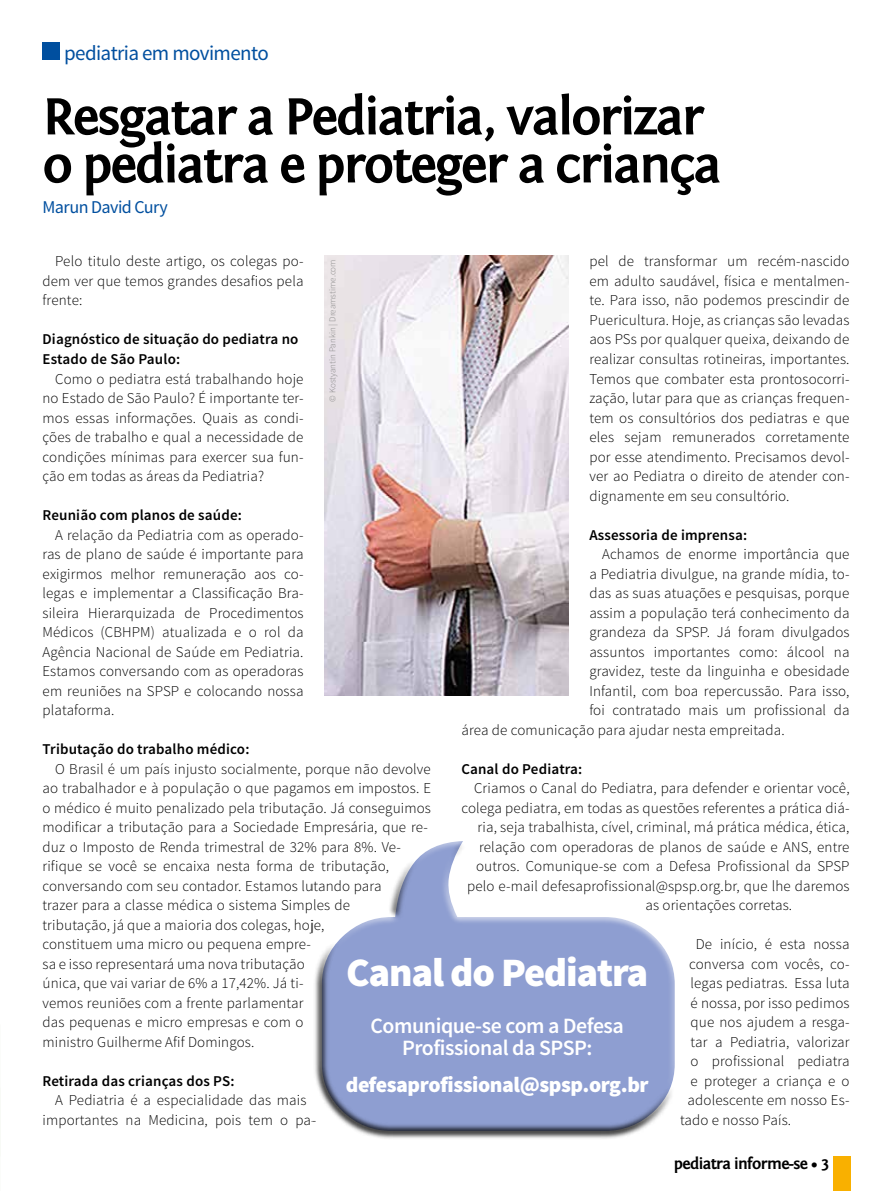
<style>
.page{position:relative;width:893px;height:1191px;background:#fff}
.page>*{position:absolute;margin:0;border:0;box-sizing:border-box;transform-origin:0 0}
.t1{font:700 54px/48px "Fontin Sans";letter-spacing:-.04em;color:#000}
.t2{font:900 40.35px "Source Sans Pro";letter-spacing:-.03em;color:#fff}
.t3{font:600 21.9px/21.9px "Source Sans Pro";letter-spacing:-.02em;color:#fff;text-align:center}
.t4{font:900 21.9px "Source Sans Pro";letter-spacing:-.02em;color:#fff}
.t5{font:21px "Source Sans Pro";letter-spacing:-.03em;color:#004f9f}
.t6{font:18px "Source Sans Pro";letter-spacing:-.03em;color:#004f9f}
.t7{font:700 16.5px "Fontin Sans";letter-spacing:-.04em;color:#000}
.t8{font:300 15px/19.5px "Source Sans Pro";letter-spacing:.01em;color:#000;text-align:justify}
.t9{font:600 15px/19.5px "Source Sans Pro";letter-spacing:.01em;color:#000}
.t10{font:300 9px "Source Sans Pro";color:#878787}
</style>
<div class="page">
<div style="left:43px;top:43px;width:17px;height:17px;background:#004f9f"></div>
<div style="left:833px;top:1157px;width:17px;height:34px;background:#f9b000"></div>
<div style="left:313px;top:842px;width:362px;height:298px;background:#000;opacity:.75"></div>
<img style="left:325px;top:255px;width:243px;height:441px">
<h3 class="t5" style="left:64px;top:40px;width:206px">pediatria em movimento</h3>
<h1 class="t1" style="left:43px;top:93px;width:681px">Resgatar a Pediatria, valorizar o pediatra e proteger a criança</h1>
<p class="t6" style="left:43px;top:196px;width:127px">Marun David Cury</p>
<p class="t8" style="left:589px;top:252px;width:262px">pel de transformar um recém-nascido em adulto saudável, física e mentalmen&shy;te. Para isso, não podemos prescindir de Puericultura. Hoje, as crianças são levadas aos PSs por qualquer queixa, deixando de realizar consultas rotineiras, importantes.<br>Temos que combater esta prontosocorri&shy;zação, lutar para que as crianças frequen&shy;tem os consultórios dos pediatras e que eles sejam remunerados corretamente por esse atendimento. Precisamos devol&shy;ver ao Pediatra o direito de atender con&shy;dignamente em seu consultório.</p>
<p class="t9" style="left:589px;top:525px;width:159px">Assessoria de imprensa:</p>
<p class="t8" style="left:602px;top:544px;width:249px">Achamos de enorme importância que</p>
<p class="t8" style="left:589px;top:564px;width:262px">a Pediatria divulgue, na grande mídia, to-</p>
<p class="t8" style="left:589px;top:583px;width:262px">das as suas atuações e pesquisas, porque</p>
<p class="t8" style="left:589px;top:603px;width:262px">assim a população terá conhecimento da</p>
<p class="t8" style="left:589px;top:622px;width:262px">grandeza da SPSP. Já foram divulgados</p>
<p class="t8" style="left:589px;top:642px;width:262px">assuntos importantes como: álcool na</p>
<p class="t8" style="left:589px;top:661px;width:262px">gravidez, teste da linguinha e obesidade</p>
<p class="t8" style="left:589px;top:681px;width:262px">Infantil, com boa repercussão. Para isso,</p>
<p class="t8" style="left:589px;top:700px;width:262px">foi contratado mais um profissional da</p>
<p class="t8" style="left:461px;top:720px;width:325px">área de comunicação para ajudar nesta empreitada.</p>
<p class="t9" style="left:461px;top:759px;width:123px">Canal do Pediatra:</p>
<p class="t8" style="left:474px;top:778px;width:377px">Criamos o Canal do Pediatra, para defender e orientar você,</p>
<p class="t8" style="left:461px;top:798px;width:390px">colega pediatra, em todas as questões referentes a prática diá-</p>
<p class="t8" style="left:478px;top:817px;width:373px">ria, seja trabalhista, cível, criminal, má prática médica, ética,</p>
<p class="t8" style="left:479px;top:837px;width:372px">relação com operadoras de planos de saúde e ANS, entre</p>
<p class="t8" style="left:476px;top:856px;width:375px">outros. Comunique-se com a Defesa Profissional da SPSP</p>
<p class="t8" style="left:467px;top:876px;width:384px">pelo e-mail defesaprofissional@spsp.org.br, que lhe daremos</p>
<p class="t8" style="left:646px;top:895px;width:148px">as orientações corretas.</p>
<p class="t8" style="left:696px;top:934px;width:155px">De início, é esta nossa</p>
<p class="t8" style="left:689px;top:954px;width:162px">conversa com vocês, co-</p>
<p class="t8" style="left:691px;top:973px;width:161px">legas pediatras. Essa luta</p>
<p class="t8" style="left:691px;top:993px;width:161px">é nossa, por isso pedimos</p>
<p class="t8" style="left:691px;top:1012px;width:160px">que nos ajudem a resga-</p>
<p class="t8" style="left:691px;top:1032px;width:161px">tar a Pediatria, valorizar</p>
<p class="t8" style="left:691px;top:1051px;width:161px">o profissional pediatra</p>
<p class="t8" style="left:691px;top:1071px;width:160px">e proteger a criança e o</p>
<p class="t8" style="left:688px;top:1090px;width:163px">adolescente em nosso Es-</p>
<p class="t8" style="left:680px;top:1110px;width:113px">tado e nosso País.</p>
<p class="t8" style="left:43px;top:252px;width:263px;text-indent:13px">Pelo titulo deste artigo, os colegas po&shy;dem ver que temos grandes desafios pela frente:</p>
<p class="t9" style="left:43px;top:330px;width:257px">Diagnóstico de situação do pediatra no<br>Estado de São Paulo:</p>
<p class="t8" style="left:43px;top:369px;width:263px;text-indent:13px">Como o pediatra está trabalhando hoje no Estado de São Paulo? É importante ter&shy;mos essas informações. Quais as condi&shy;ções de trabalho e qual a necessidade de condições mínimas para exercer sua fun&shy;ção em todas as áreas da Pediatria?</p>
<p class="t9" style="left:43px;top:506px;width:201px">Reunião com planos de saúde:</p>
<p class="t8" style="left:42px;top:525px;width:263px;text-indent:13px">A relação da Pediatria com as operado&shy;ras de plano de saúde é importante para exigirmos melhor remuneração aos co&shy;legas e implementar a Classificação Bra&shy;sileira Hierarquizada de Procedimentos Médicos (CBHPM) atualizada e o rol da Agência Nacional de Saúde em Pediatria.<br>Estamos conversando com as operadoras em reuniões na SPSP e colocando nossa plataforma.</p>
<p class="t9" style="left:42px;top:740px;width:208px">Tributação do trabalho médico:</p>
<p class="t8" style="left:42px;top:759px;width:390px;text-align:left;text-indent:13px">O Brasil é um país injusto socialmente, porque não devolve ao trabalhador e à população o que pagamos em impostos. E o médico é muito penalizado pela tributação. Já conseguimos modificar a tributação para a Sociedade Empresária, que re&shy;duz o Imposto de Renda trimestral de 32% para 8%. Ve&shy;rifique se você se encaixa nesta forma de tributação, conversando com seu contador. Estamos lutando para<br>trazer para a classe médica o sistema Simples de<br>tributação, já que a maioria dos colegas, hoje,<br>constituem uma micro ou pequena empre-<br>sa e isso representará uma nova tributação<br>única, que vai variar de 6% a 17,42%. Já ti-<br>vemos reuniões com a frente parlamentar<br>das pequenas e micro empresas e com o<br>ministro Guilherme Afif Domingos.</p>
<p class="t9" style="left:42px;top:1071px;width:193px">Retirada das crianças dos PS:</p>
<p class="t8" style="left:42px;top:1090px;width:275px;text-align:center">A Pediatria é a especialidade das mais importantes na Medicina, pois tem o pa-</p>
<p class="t10" style="left:327px;top:401px;width:144px;rotate:-90deg">© Kostyantin Pankin | Dreamstime.com</p>
<h2 class="t2" style="left:346px;top:946px;width:304px">Canal do Pediatra</h2>
<h3 class="t3" style="left:371px;top:1015px;width:255px">Comunique-se com a Defesa<br>Profissional da SPSP:</h3>
<h3 class="t4" style="left:346px;top:1071px;width:304px">defesaprofissional@spsp.org.br</h3>
<p class="t7" style="left:674px;top:1155px;width:157px">pediatra informe-se • 3</p>
</div>
